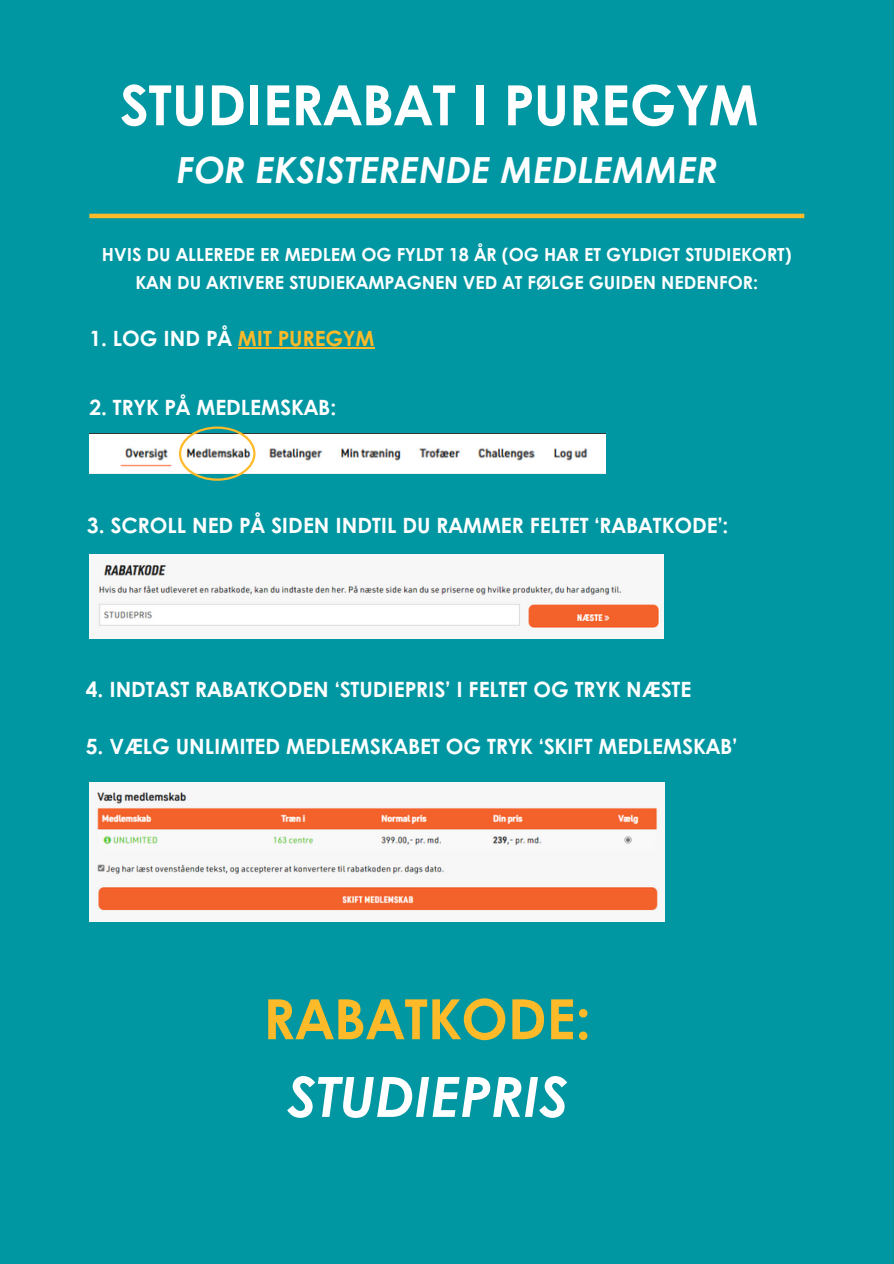
<style>
.page{position:relative;width:894px;height:1264px;background:#fff}
.page>*{position:absolute;margin:0;border:0;box-sizing:border-box;transform-origin:0 0}
.t1{font:700 55.5px/77.7px "Century Gothic";color:#feba28;text-align:center}
.t2{font:700 55.5px "Century Gothic";color:#fff}
.t3{font:italic 700 36px "Century Gothic";color:#fff}
.t4{font:700 21px "Century Gothic";color:#fff}
.t5{font:700 18px/28.2px "Century Gothic";color:#fff;text-align:center}
.s1{color:#feba28}
.s2{font-style:italic;color:#fff}
</style>
<div class="page">
<div style="left:0;top:0;width:893px;height:1263px;background:#0097a2"></div>
<hr style="left:89px;top:214px;width:715px;height:4px;background:#feba28">
<img style="left:89px;top:433px;width:516px;height:41px">
<svg style="left:179px;top:426px;width:76px;height:54px"></svg>
<img style="left:89px;top:554px;width:574px;height:84px">
<img style="left:89px;top:782px;width:575px;height:139px">
<hr style="left:238px;top:347px;width:136px;height:1px;background:#feba28">
<p class="t2" style="left:120px;top:63px;width:640px">STUDIERABAT I PUREGYM</p>
<p class="t3" style="left:176px;top:142px;width:542px">FOR EKSISTERENDE MEDLEMMER</p>
<h2 class="t5" style="left:102px;top:239px;width:691px">HVIS DU ALLEREDE ER MEDLEM OG FYLDT 18 ÅR (OG HAR ET GYLDIGT STUDIEKORT)<br>KAN DU AKTIVERE STUDIEKAMPAGNEN VED AT FØLGE GUIDEN NEDENFOR:</h2>
<p class="t4" style="left:89px;top:323px;width:286px">1. LOG IND PÅ <span class="s1">MIT PUREGYM</span></p>
<p class="t4" style="left:89px;top:391px;width:248px">2. TRYK PÅ MEDLEMSKAB:</p>
<p class="t4" style="left:87px;top:509px;width:642px">3. SCROLL NED PÅ SIDEN INDTIL DU RAMMER FELTET ‘RABATKODE’:</p>
<p class="t4" style="left:86px;top:674px;width:607px">4. INDTAST RABATKODEN ‘STUDIEPRIS’ I FELTET OG TRYK NÆSTE</p>
<p class="t4" style="left:86px;top:730px;width:653px">5. VÆLG UNLIMITED MEDLEMSKABET OG TRYK ‘SKIFT MEDLEMSKAB’</p>
<p class="t1" style="left:263px;top:977px;width:329px">RABATKODE:<br><span class="s2">STUDIEPRIS</span></p>
</div>
